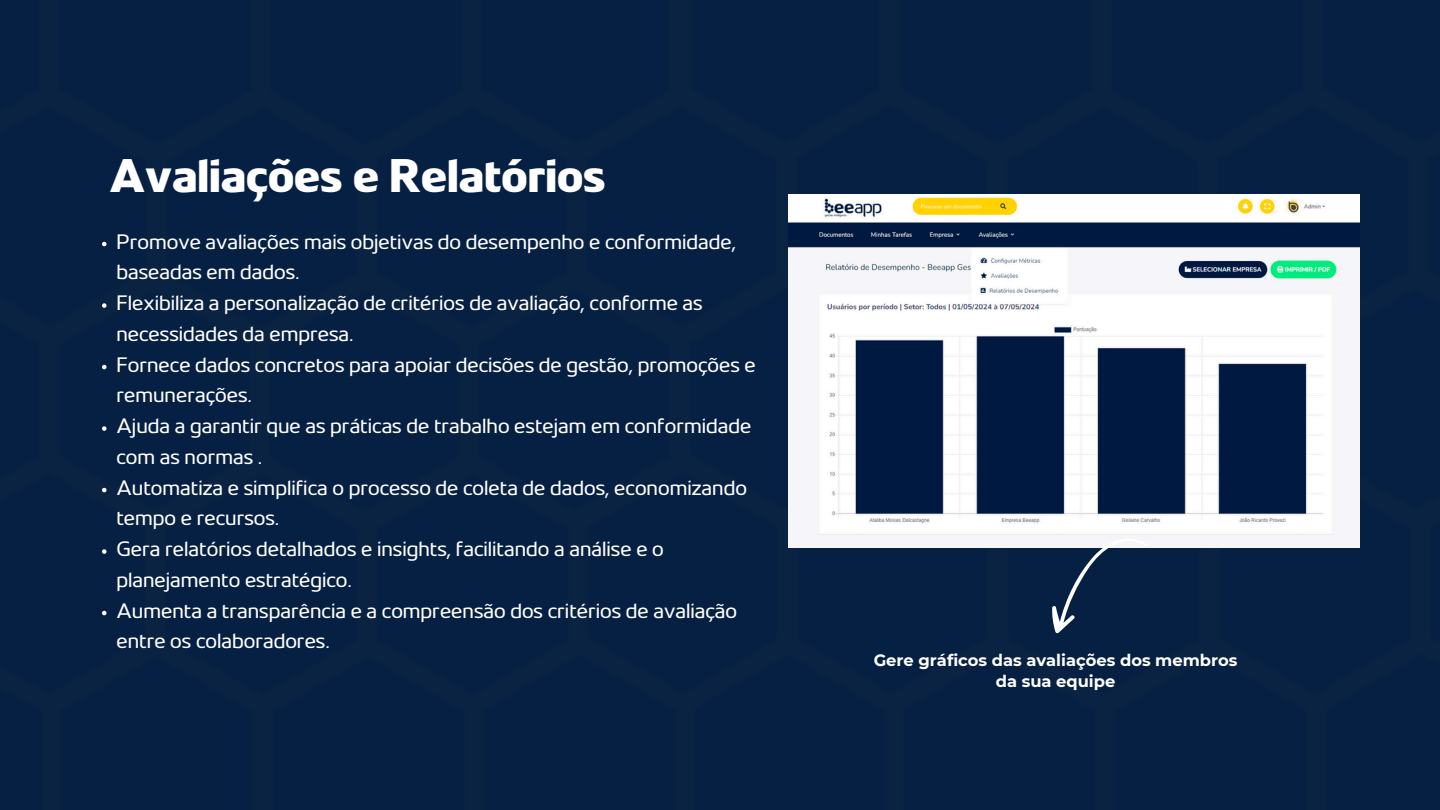
<style>
.page{position:relative;width:1440px;height:810px;background:#062043}
.page>*{position:absolute;margin:0;border:0;box-sizing:border-box;transform-origin:0 0}
.t1{font:700 47.1px "LT Renovate";color:#fff}
.t2{font:20.8px/30.8px "LT Renovate";color:#fff}
.t3{font:700 16.3px/21.1px "Montserrat";color:#fff;text-align:center}
</style>
<div class="page">
<img style="left:788px;top:195px;width:571px;height:353px">
<svg style="left:1045px;top:517px;width:106px;height:134px"></svg>
<svg style="left:102px;top:242px;width:4px;height:4px"></svg>
<svg style="left:102px;top:303px;width:4px;height:5px"></svg>
<svg style="left:102px;top:365px;width:4px;height:4px"></svg>
<svg style="left:102px;top:426px;width:4px;height:5px"></svg>
<svg style="left:102px;top:488px;width:4px;height:4px"></svg>
<svg style="left:102px;top:549px;width:4px;height:5px"></svg>
<svg style="left:102px;top:611px;width:4px;height:4px"></svg>
<h1 class="t1" style="left:109px;top:159px;width:498px">Avaliações e Relatórios</h1>
<p class="t2" style="left:116px;top:228px;width:621px">Promove avaliações mais objetivas do desempenho e conformidade, baseadas em dados.</p>
<p class="t2" style="left:116px;top:290px;width:588px">Flexibiliza a personalização de critérios de avaliação, conforme as necessidades da empresa.</p>
<p class="t2" style="left:116px;top:351px;width:641px">Fornece dados concretos para apoiar decisões de gestão, promoções e remunerações.</p>
<p class="t2" style="left:116px;top:413px;width:637px">Ajuda a garantir que as práticas de trabalho estejam em conformidade com as normas .</p>
<p class="t2" style="left:116px;top:474px;width:632px">Automatiza e simplifica o processo de coleta de dados, economizando tempo e recursos.</p>
<p class="t2" style="left:116px;top:536px;width:549px">Gera relatórios detalhados e insights, facilitando a análise e o planejamento estratégico.</p>
<p class="t2" style="left:116px;top:597px;width:622px">Aumenta a transparência e a compreensão dos critérios de avaliação entre os colaboradores.</p>
<p class="t3" style="left:874px;top:649px;width:365px">Gere gráficos das avaliações dos membros da sua equipe</p>
</div>
